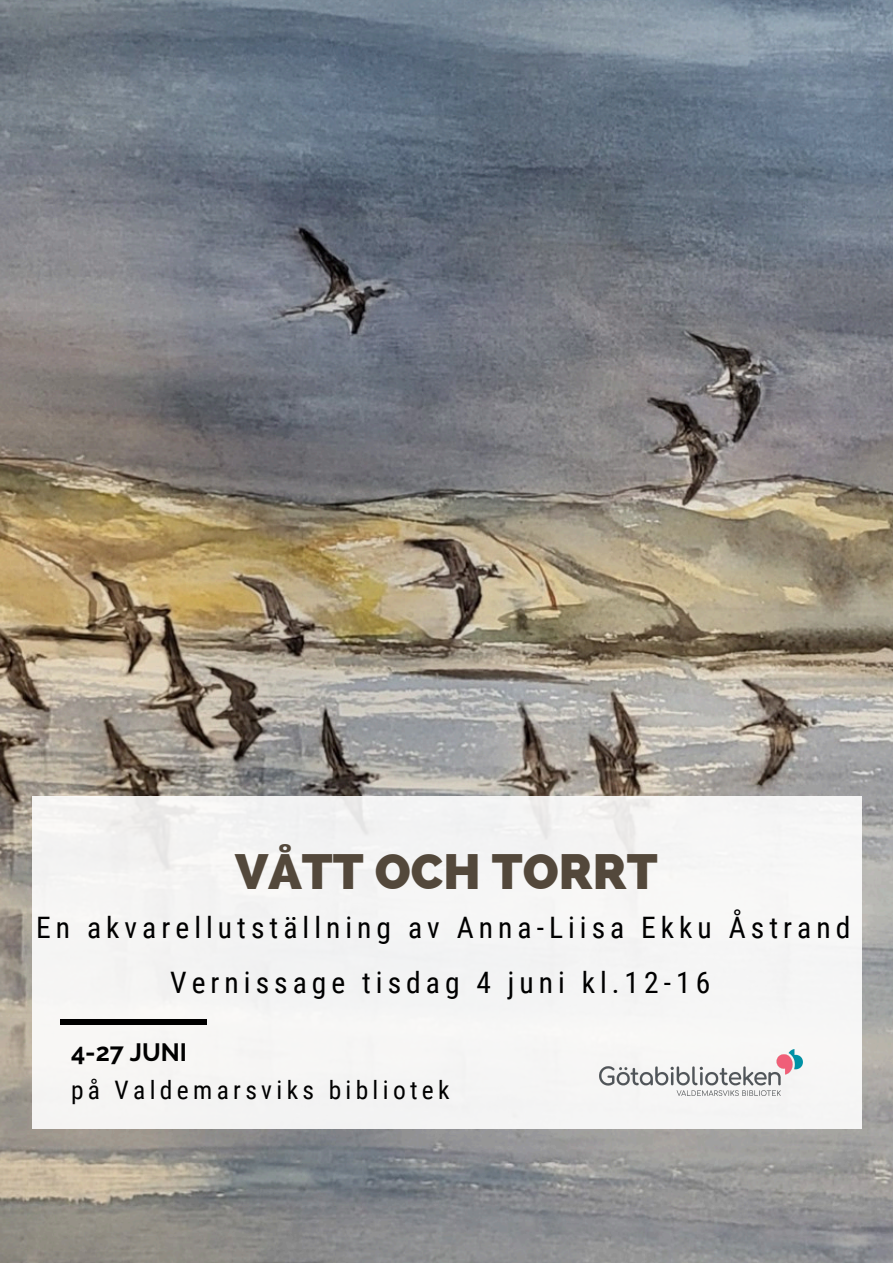
<style>
.page{position:relative;width:893px;height:1263px;background:#fff}
.page>*{position:absolute;margin:0;border:0;box-sizing:border-box;transform-origin:0 0}
.t1{font:800 49.65px "Raleway";color:#53483b}
.t2{font:29.55px "Roboto Condensed";letter-spacing:.17em;color:#000}
.t3{font:25.5px "Roboto Condensed";letter-spacing:.17em;color:#000}
.t4{font:700 24.97px "Raleway";color:#000}
</style>
<div class="page">
<img style="left:0;top:0;width:893px;height:1263px">
<div style="left:32px;top:797px;width:829px;height:332px;background:#f5f5f4"></div>
<img style="left:599px;top:1049px;width:203px;height:46px">
<div style="left:61px;top:1019px;width:146px;height:6px;background:#000"></div>
<h2 class="t1" style="left:235px;top:843px;width:424px">VÅTT OCH TORRT</h2>
<p class="t2" style="left:36px;top:911px;width:815px">En akvarellutställning av Anna-Liisa Ekku Åstrand</p>
<h2 class="t2" style="left:170px;top:965px;width:542px">Vernissage tisdag 4 juni kl.12-16</h2>
<h3 class="t4" style="left:71px;top:1037px;width:117px">4-27 JUNI</h3>
<p class="t3" style="left:71px;top:1075px;width:380px">på Valdemarsviks bibliotek</p>
</div>
